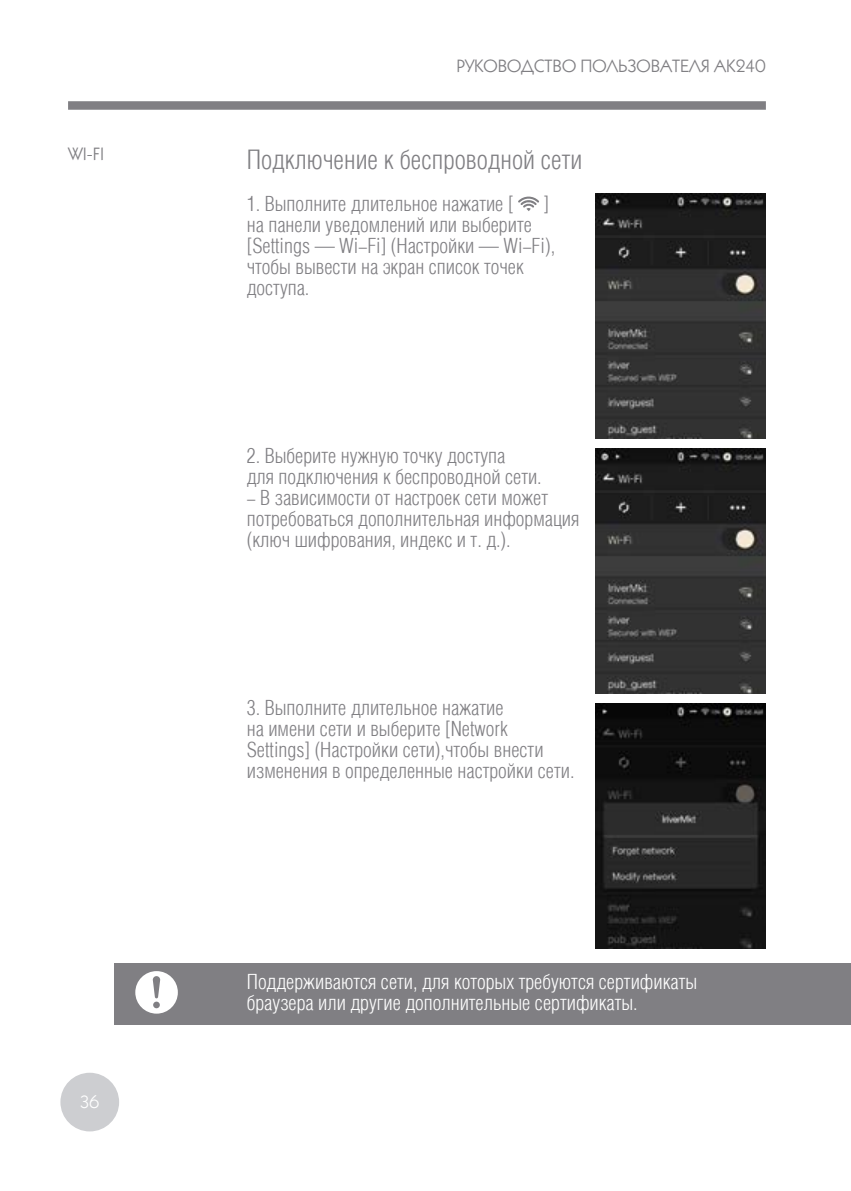
<style>
.page{position:relative;width:851px;height:1191px;background:#fff}
.page>*{position:absolute;margin:0;border:0;box-sizing:border-box;transform-origin:0 0}
.t1{font:300 27px "Helios Cond";color:#807f83}
.t2{font:300 21px/21px "Helios Cond";color:#807f83}
.t3{font:300 21px/21px "Helios Cond";color:#fff}
.t4{font:18px "Kabel C";color:#807f83}
.t5{font:18px "Kabel C";color:#fff}
</style>
<div class="page">
<div style="left:68px;top:101px;width:697px;height:9px;background:#807f83"></div>
<div style="left:60px;top:1072px;width:59px;height:59px;background:#cdced1;border-radius:50%"></div>
<div style="left:115px;top:963px;width:735px;height:62px;background:#807f83"></div>
<svg style="left:135px;top:971px;width:43px;height:42px"></svg>
<svg style="left:518px;top:197px;width:21px;height:14px"></svg>
<img style="left:595px;top:193px;width:170px;height:245px">
<img style="left:595px;top:448px;width:170px;height:245px">
<img style="left:595px;top:703px;width:170px;height:245px">
<p class="t4" style="left:456px;top:55px;width:311px">РУКОВОДСТВО ПОЛЬЗОВАТЕЛЯ AK240</p>
<p class="t4" style="left:68px;top:142px;width:38px">WI-FI</p>
<p class="t1" style="left:247px;top:145px;width:337px">Подключение к беспроводной сети</p>
<p class="t2" style="left:247px;top:193px;width:268px">1. Выполните длительное нажатие [</p>
<p class="t2" style="left:543px;top:193px;width:7px">]</p>
<p class="t2" style="left:247px;top:214px;width:310px">на панели уведомлений или выберите [Settings — Wi-Fi] (Настройки — Wi-Fi), чтобы вывести на экран список точек доступа.</p>
<p class="t2" style="left:247px;top:445px;width:296px">2. Выберите нужную точку доступа<br>для подключения к беспроводной сети.</p>
<p class="t2" style="left:247px;top:487px;width:334px">- В зависимости от настроек сети может потребоваться дополнительная информация (ключ шифрования, индекс и т. д.).</p>
<p class="t2" style="left:247px;top:697px;width:329px">3. Выполните длительное нажатие<br>на имени сети и выберите [Network Settings] (Настройки сети),чтобы внести изменения в определенные настройки сети.</p>
<p class="t5" style="left:80px;top:1091px;width:21px">36</p>
<p class="t3" style="left:247px;top:970px;width:452px">Поддерживаются сети, для которых требуются сертификаты браузера или другие дополнительные сертификаты.</p>
</div>
